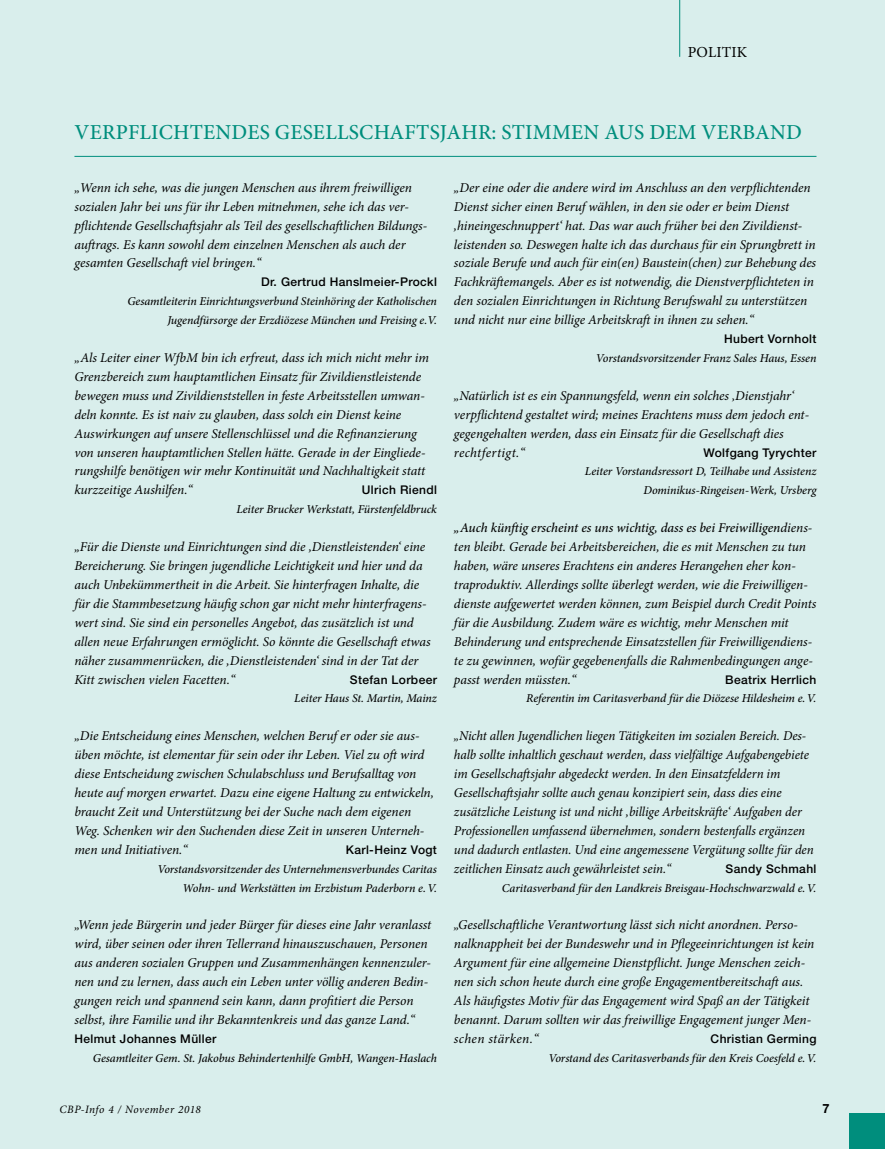
<style>
.page{position:relative;width:885px;height:1149px;background:#fff}
.page>*{position:absolute;margin:0;border:0;box-sizing:border-box;transform-origin:0 0}
.t1{font:500 21.3px "Minion Pro";letter-spacing:.01em;color:#008e7d}
.t2{font:15.3px "Minion Pro";letter-spacing:.01em;color:#000}
.t3{font:italic 13.5px/18.9px "Minion Pro";letter-spacing:-.005em;color:#000}
.t4{font:700 12.75px "Helvetica Neue LT Std";color:#000}
.t5{font:italic 500 12px/18.9px "Minion Pro";letter-spacing:-.005em;color:#000;text-align:right}
.t6{font:500 12px "Helvetica Neue LT Std";letter-spacing:.03em;color:#000}
.t7{font:italic 11.25px "Minion Pro";letter-spacing:.04em;color:#000}
.s1{font-size:13.8px}
.s2{font-weight:500}
</style>
<div class="page">
<div style="left:0;top:0;width:884px;height:1148px;background:#d9eeec"></div>
<hr style="left:74px;top:156px;width:742px;height:1px;background:#008e7d">
<div style="left:849px;top:1113px;width:35px;height:35px;background:#008e7d"></div>
<hr style="left:679px;top:0;width:1px;height:57px;background:#008e7d">
<p class="t2" style="left:687px;top:42px;width:61px">POLITIK</p>
<h1 class="t1" style="left:75px;top:118px;width:728px">VERPFLICHTENDES GESELLSCHAFTSJAHR: STIMMEN AUS DEM VERBAND</h1>
<p class="t3" style="left:74px;top:178px;width:354px"><span class="s1">„</span>Wenn ich sehe, was die jungen Menschen aus ihrem freiwilligen sozialen Jahr bei uns für ihr Leben mitnehmen, sehe ich das ver&shy;pflichtende Gesellschaftsjahr als Teil des gesellschaftlichen Bildungs&shy;auftrags. Es kann sowohl dem einzelnen Menschen als auch der gesamten Gesellschaft viel bringen.“</p>
<p class="t6" style="left:261px;top:275px;width:177px">Dr. Gertrud Hanslmeier-Prockl</p>
<p class="t5" style="left:127px;top:292px;width:311px">Gesamtleiterin Einrichtungsverbund Steinhöring der Katholischen<br>Jugendfürsorge der Erzdiözese München und Freising e.V.</p>
<p class="t3" style="left:74px;top:348px;width:356px">„Als Leiter einer WfbM bin ich erfreut, dass ich mich nicht mehr im Grenzbereich zum hauptamtlichen Einsatz für Zivildienstleistende bewegen muss und Zivildienststellen in feste Arbeitsstellen umwan&shy;deln konnte. Es ist naiv zu glauben, dass solch ein Dienst keine Auswirkungen auf unsere Stellenschlüssel und die Refinanzierung von unseren hauptamtlichen Stellen hätte. Gerade in der Eingliede&shy;rungshilfe benötigen wir mehr Kontinuität und Nachhaltigkeit statt kurzzeitige Aushilfen.“</p>
<p class="t3" style="left:454px;top:178px;width:363px">„Der eine oder die andere wird im Anschluss an den verpflichtenden Dienst sicher einen Beruf wählen, in den sie oder er beim Dienst ,hineingeschnuppert‘ hat. Das war auch früher bei den Zivildienst&shy;leistenden so. Deswegen halte ich das durchaus für ein Sprungbrett in soziale Berufe und auch für ein(en) Baustein(chen) zur Behebung des Fachkräftemangels. Aber es ist notwendig, die Dienstverpflichteten in den sozialen Einrichtungen in Richtung Berufswahl zu unterstützen und nicht nur eine billige Arbeitskraft in ihnen zu sehen.“</p>
<p class="t6" style="left:724px;top:331px;width:94px">Hubert Vornholt</p>
<p class="t5" style="left:595px;top:348px;width:222px">Vorstandsvorsitzender Franz Sales Haus, Essen</p>
<p class="t3" style="left:454px;top:386px;width:357px">„Natürlich ist es ein Spannungsfeld, wenn ein solches ‚Dienstjahr‘ verpflichtend gestaltet wird; meines Erachtens muss dem jedoch ent&shy;gegengehalten werden, dass ein Einsatz für die Gesellschaft dies rechtfertigt.“</p>
<p class="t6" style="left:703px;top:445px;width:115px">Wolfgang Tyrychter</p>
<p class="t5" style="left:585px;top:462px;width:233px">Leiter Vorstandsressort D, Teilhabe und Assistenz<br>Dominikus-Ringeisen-Werk, Ursberg</p>
<p class="t3" style="left:454px;top:518px;width:364px"><span class="s2">„Auch künftig erscheint es uns wichtig, dass es bei Freiwilligen</span>diens&shy;ten bleibt. Gerade bei Arbeitsbereichen, die es mit Menschen zu tun haben, wäre unseres Erachtens ein anderes Herangehen eher kon&shy;traproduktiv. Allerdings sollte überlegt werden, wie die Freiwilligen&shy;dienste aufgewertet werden können, zum Beispiel durch Credit Points für die Ausbildung. Zudem wäre es wichtig, mehr Menschen mit Behinderung und entsprechende Einsatzstellen für Freiwilligendiens&shy;te zu gewinnen, wofür gegebenenfalls die Rahmenbedingungen ange&shy;passt werden müssten.“</p>
<p class="t6" style="left:362px;top:483px;width:77px">Ulrich Riendl</p>
<p class="t5" style="left:236px;top:500px;width:202px">Leiter Brucker Werkstatt, Fürstenfeldbruck</p>
<p class="t3" style="left:74px;top:537px;width:357px">„Für die Dienste und Einrichtungen sind die ,Dienstleistenden‘ eine Bereicherung. Sie bringen jugendliche Leichtigkeit und hier und da auch Unbekümmertheit in die Arbeit. Sie hinterfragen Inhalte, die für die Stammbesetzung häufig schon gar nicht mehr hinterfragens&shy;wert sind. Sie sind ein personelles Angebot, das zusätzlich ist und allen neue Erfahrungen ermöglicht. So könnte die Gesellschaft etwas näher zusammenrücken, die ,Dienstleistenden‘ sind in der Tat der Kitt zwischen vielen Facetten.“</p>
<p class="t6" style="left:350px;top:672px;width:88px">Stefan Lorbeer</p>
<p class="t5" style="left:294px;top:689px;width:144px">Leiter Haus St. Martin, Mainz</p>
<p class="t3" style="left:74px;top:726px;width:361px">„Die Entscheidung eines Menschen, welchen Beruf er oder sie aus&shy;üben möchte, ist elementar für sein oder ihr Leben. Viel zu oft wird diese Entscheidung zwischen Schulabschluss und Berufsalltag von heute auf morgen erwartet. Dazu eine eigene Haltung zu entwickeln, braucht Zeit und Unterstützung bei der Suche nach dem eigenen Weg. Schenken wir den Suchenden diese Zeit in unseren Unterneh&shy;men und Initiativen.“</p>
<p class="t6" style="left:725px;top:672px;width:93px">Beatrix Herrlich</p>
<p class="t5" style="left:526px;top:689px;width:292px">Referentin im Caritasverband für die Diözese Hildesheim e.V.</p>
<p class="t3" style="left:454px;top:726px;width:361px">„Nicht allen Jugendlichen liegen Tätigkeiten im sozialen Bereich. Des&shy;halb sollte inhaltlich geschaut werden, dass vielfältige Aufgabengebiete im Gesellschaftsjahr abgedeckt werden. In den Einsatzfeldern im Gesellschaftsjahr sollte auch genau konzipiert sein, dass dies eine zusätzliche Leistung ist und nicht ,billige Arbeitskräfte‘ Aufgaben der Professionellen umfassend übernehmen, sondern bestenfalls ergänzen und dadurch entlasten. Und eine angemessene Vergütung sollte für den zeitlichen Einsatz auch gewährleistet sein.“</p>
<p class="t6" style="left:346px;top:842px;width:93px">Karl-Heinz Vogt</p>
<p class="t5" style="left:157px;top:859px;width:281px">Vorstandsvorsitzender des Unternehmensverbundes Caritas<br>Wohn- und Werkstätten im Erzbistum Paderborn e.V.</p>
<p class="t3" style="left:74px;top:915px;width:358px">„Wenn jede Bürgerin und jeder Bürger für dieses eine Jahr veranlasst wird, über seinen oder ihren Tellerrand hinauszuschauen, Personen aus anderen sozialen Gruppen und Zusammenhängen kennenzuler&shy;nen und zu lernen, dass auch ein Leben unter völlig anderen Bedin&shy;gungen reich und spannend sein kann, dann profitiert die Person selbst, ihre Familie und ihr Bekanntenkreis und das ganze Land.“</p>
<p class="t6" style="left:74px;top:1031px;width:143px">Helmut Johannes Müller</p>
<p class="t5" style="left:93px;top:1048px;width:345px">Gesamtleiter Gem. St. Jakobus Behindertenhilfe GmbH, Wangen-Haslach</p>
<p class="t6" style="left:725px;top:861px;width:92px">Sandy Schmahl</p>
<p class="t5" style="left:502px;top:878px;width:316px">Caritasverband für den Landkreis Breisgau-Hochschwarzwald e.V.</p>
<p class="t3" style="left:454px;top:915px;width:362px">„Gesellschaftliche Verantwortung lässt sich nicht anordnen. Perso&shy;nalknappheit bei der Bundeswehr und in Pflegeeinrichtungen ist kein Argument für eine allgemeine Dienstpflicht. Junge Menschen zeich&shy;nen sich schon heute durch eine große Engagementbereitschaft aus.<br>Als häufigstes Motiv für das Engagement wird Spaß an der Tätigkeit benannt. Darum sollten wir das freiwillige Engagement junger Men&shy;schen stärken.“</p>
<p class="t6" style="left:710px;top:1031px;width:107px">Christian Germing</p>
<p class="t5" style="left:548px;top:1048px;width:269px">Vorstand des Caritasverbands für den Kreis Coesfeld e.V.</p>
<p class="t7" style="left:60px;top:1101px;width:143px">CBP-Info 4 / November 2018</p>
<p class="t4" style="left:822px;top:1100px;width:9px">7</p>
</div>
